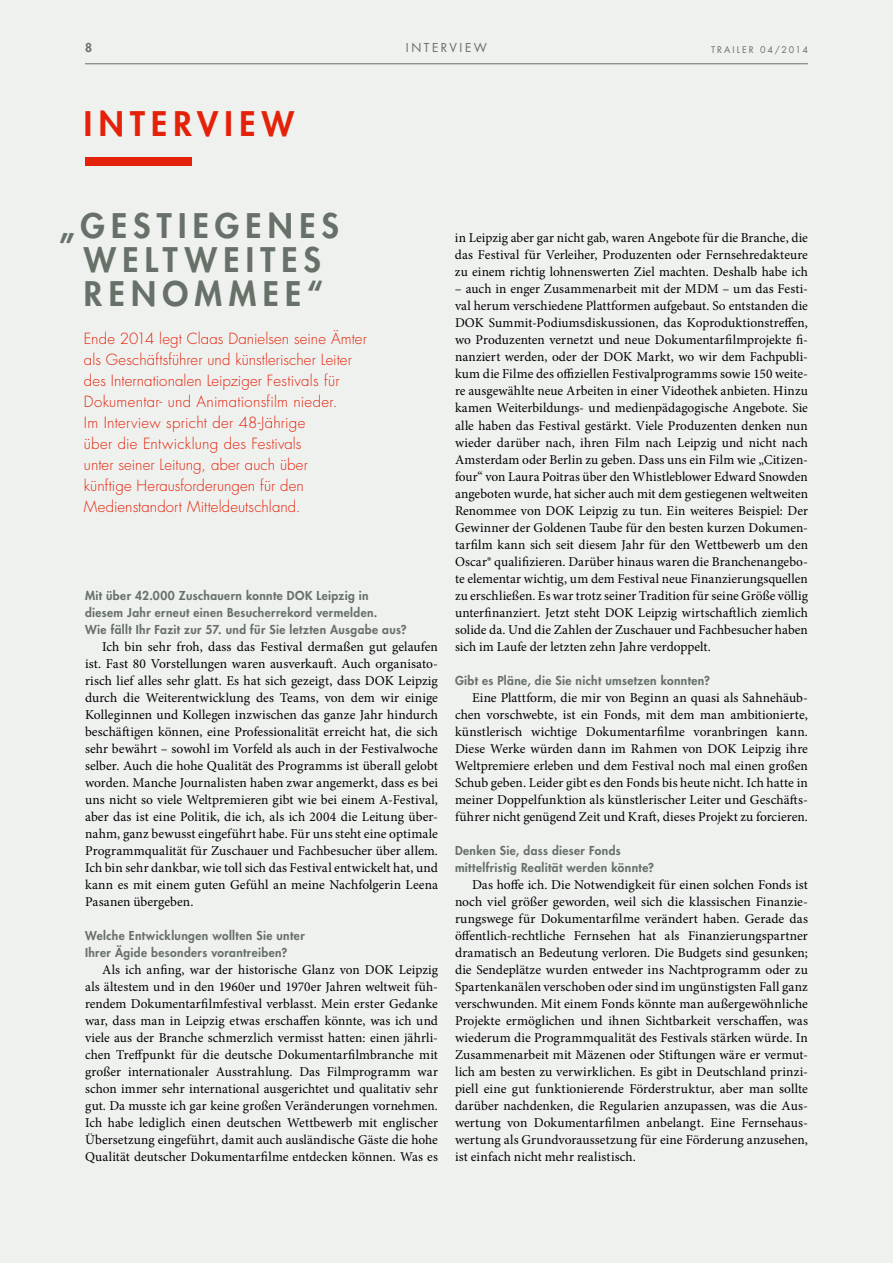
<style>
.page{position:relative;width:893px;height:1263px;background:#eff1ef}
.page>*{position:absolute;margin:0;border:0;box-sizing:border-box;transform-origin:0 0}
.t1{font:800 33px/34px "Futura Std";letter-spacing:.19em;color:#677168;text-align:center}
.t2{font:800 33px "Futura Std";letter-spacing:.19em;color:#e4220a}
.t3{font:300 15px/21px "Futura Std";letter-spacing:.01em;color:#e4220a}
.t4{font:13.5px/17px "Minion Pro";color:#000;text-align:justify}
.t5{font:800 12px/17px "Futura Std";letter-spacing:.03em;color:#677168}
.t6{font:12px "Futura Std";letter-spacing:.21em;color:#677168}
.t7{font:9px "Futura Std";letter-spacing:.215em;color:#677168}
</style>
<div class="page">
<hr style="left:85px;top:63px;width:723px;height:1px;background:#677168">
<div style="left:85px;top:157px;width:106px;height:9px;background:#e4220a"></div>
<p class="t6" style="left:406px;top:40px;width:83px">INTERVIEW</p>
<p class="t5" style="left:85px;top:40px;width:8px">8</p>
<p class="t7" style="left:711px;top:43px;width:98px">TRAILER 04/2014</p>
<h1 class="t2" style="left:84px;top:103px;width:212px">INTERVIEW</h1>
<h1 class="t1" style="left:59px;top:209px;width:281px">„GESTIEGENES<br>WELTWEITES<br>RENOMMEE“</h1>
<p class="t3" style="left:84px;top:329px;width:284px">Ende 2014 legt Claas Danielsen seine Ämter als Geschäftsführer und künstlerischer Leiter des Internationalen Leipziger Festivals für Dokumentar- und Animationsfilm nieder.<br>Im Interview spricht der 48-Jährige<br>über die Entwicklung des Festivals<br>unter seiner Leitung, aber auch über<br>künftige Herausforderungen für den Medienstandort Mitteldeutschland.</p>
<p class="t5" style="left:85px;top:587px;width:323px">Mit über 42.000 Zuschauern konnte DOK Leipzig in diesem Jahr erneut einen Besucherrekord vermelden.<br>Wie fällt Ihr Fazit zur 57. und für Sie letzten Ausgabe aus?</p>
<p class="t4" style="left:85px;top:638px;width:354px;text-indent:17px">Ich bin sehr froh, dass das Festival dermaßen gut gelaufen ist. Fast 80 Vorstellungen waren ausverkauft. Auch organisato&shy;risch lief alles sehr glatt. Es hat sich gezeigt, dass DOK Leipzig durch die Weiterentwicklung des Teams, von dem wir einige Kolleginnen und Kollegen inzwischen das ganze Jahr hindurch beschäftigen können, eine Professionalität erreicht hat, die sich sehr bewährt – sowohl im Vorfeld als auch in der Festivalwoche selber. Auch die hohe Qualität des Programms ist überall gelobt worden. Manche Journalisten haben zwar angemerkt, dass es bei uns nicht so viele Weltpremieren gibt wie bei einem A-Festival, aber das ist eine Politik, die ich, als ich 2004 die Leitung über&shy;nahm, ganz bewusst eingeführt habe. Für uns steht eine optimale Programmqualität für Zuschauer und Fachbesucher über allem.<br>Ich bin sehr dankbar, wie toll sich das Festival entwickelt hat, und kann es mit einem guten Gefühl an meine Nachfolgerin Leena Pasanen übergeben.</p>
<p class="t5" style="left:85px;top:927px;width:221px">Welche Entwicklungen wollten Sie unter<br>Ihrer Ägide besonders vorantreiben?</p>
<p class="t4" style="left:85px;top:961px;width:354px;text-indent:17px">Als ich anfing, war der historische Glanz von DOK Leipzig als ältestem und in den 1960er und 1970er Jahren weltweit füh&shy;rendem Dokumentarfilmfestival verblasst. Mein erster Gedanke war, dass man in Leipzig etwas erschaffen könnte, was ich und viele aus der Branche schmerzlich vermisst hatten: einen jährli&shy;chen Treffpunkt für die deutsche Dokumentarfilmbranche mit großer internationaler Ausstrahlung. Das Filmprogramm war schon immer sehr international ausgerichtet und qualitativ sehr gut. Da musste ich gar keine großen Veränderungen vornehmen.<br>Ich habe lediglich einen deutschen Wettbewerb mit englischer Übersetzung eingeführt, damit auch ausländische Gäste die hohe Qualität deutscher Dokumentarfilme entdecken können. Was es</p>
<p class="t4" style="left:455px;top:230px;width:354px">in Leipzig aber gar nicht gab, waren Angebote für die Branche, die das Festival für Verleiher, Produzenten oder Fernsehredakteure zu einem richtig lohnenswerten Ziel machten. Deshalb habe ich</p>
<p class="t4" style="left:455px;top:281px;width:354px">– auch in enger Zusammenarbeit mit der MDM – um das Festi&shy;val herum verschiedene Plattformen aufgebaut. So entstanden die DOK Summit-Podiumsdiskussionen, das Koproduktionstreffen, wo Produzenten vernetzt und neue Dokumentarfilmprojekte fi&shy;nanziert werden, oder der DOK Markt, wo wir dem Fachpubli&shy;kum die Filme des offiziellen Festivalprogramms sowie 150 weite&shy;re ausgewählte neue Arbeiten in einer Videothek anbieten. Hinzu kamen Weiterbildungs- und medienpädagogische Angebote. Sie alle haben das Festival gestärkt. Viele Produzenten denken nun wieder darüber nach, ihren Film nach Leipzig und nicht nach Amsterdam oder Berlin zu geben. Dass uns ein Film wie „Citizen&shy;four“ von Laura Poitras über den Whistleblower Edward Snowden angeboten wurde, hat sicher auch mit dem gestiegenen weltweiten Renommee von DOK Leipzig zu tun. Ein weiteres Beispiel: Der Gewinner der Goldenen Taube für den besten kurzen Dokumen&shy;tarfilm kann sich seit diesem Jahr für den Wettbewerb um den Oscar® qualifizieren. Darüber hinaus waren die Branchenangebo&shy;te elementar wichtig, um dem Festival neue Finanzierungsquellen zu erschließen. Es war trotz seiner Tradition für seine Größe völlig unterfinanziert. Jetzt steht DOK Leipzig wirtschaftlich ziemlich solide da. Und die Zahlen der Zuschauer und Fachbesucher haben sich im Laufe der letzten zehn Jahre verdoppelt.</p>
<p class="t5" style="left:455px;top:672px;width:257px">Gibt es Pläne, die Sie nicht umsetzen konnten?</p>
<p class="t4" style="left:455px;top:689px;width:354px;text-indent:17px">Eine Plattform, die mir von Beginn an quasi als Sahnehäub&shy;chen vorschwebte, ist ein Fonds, mit dem man ambitionierte, künstlerisch wichtige Dokumentarfilme voranbringen kann.<br>Diese Werke würden dann im Rahmen von DOK Leipzig ihre Weltpremiere erleben und dem Festival noch mal einen großen Schub geben. Leider gibt es den Fonds bis heute nicht. Ich hatte in meiner Doppelfunktion als künstlerischer Leiter und Geschäfts&shy;führer nicht genügend Zeit und Kraft, dieses Projekt zu forcieren.</p>
<p class="t5" style="left:455px;top:842px;width:201px">Denken Sie, dass dieser Fonds mittelfristig Realität werden könnte?</p>
<p class="t4" style="left:455px;top:876px;width:354px;text-indent:17px">Das hoffe ich. Die Notwendigkeit für einen solchen Fonds ist noch viel größer geworden, weil sich die klassischen Finanzie&shy;rungswege für Dokumentarfilme verändert haben. Gerade das öffentlich-rechtliche Fernsehen hat als Finanzierungspartner dramatisch an Bedeutung verloren. Die Budgets sind gesunken; die Sendeplätze wurden entweder ins Nachtprogramm oder zu Spartenkanälen verschoben oder sind im ungünstigsten Fall ganz verschwunden. Mit einem Fonds könnte man außergewöhnliche Projekte ermöglichen und ihnen Sichtbarkeit verschaffen, was wiederum die Programmqualität des Festivals stärken würde. In Zusammenarbeit mit Mäzenen oder Stiftungen wäre er vermut&shy;lich am besten zu verwirklichen. Es gibt in Deutschland prinzi&shy;piell eine gut funktionierende Förderstruktur, aber man sollte darüber nachdenken, die Regularien anzupassen, was die Aus&shy;wertung von Dokumentarfilmen anbelangt. Eine Fernsehaus&shy;wertung als Grundvoraussetzung für eine Förderung anzusehen, ist einfach nicht mehr realistisch.</p>
</div>
